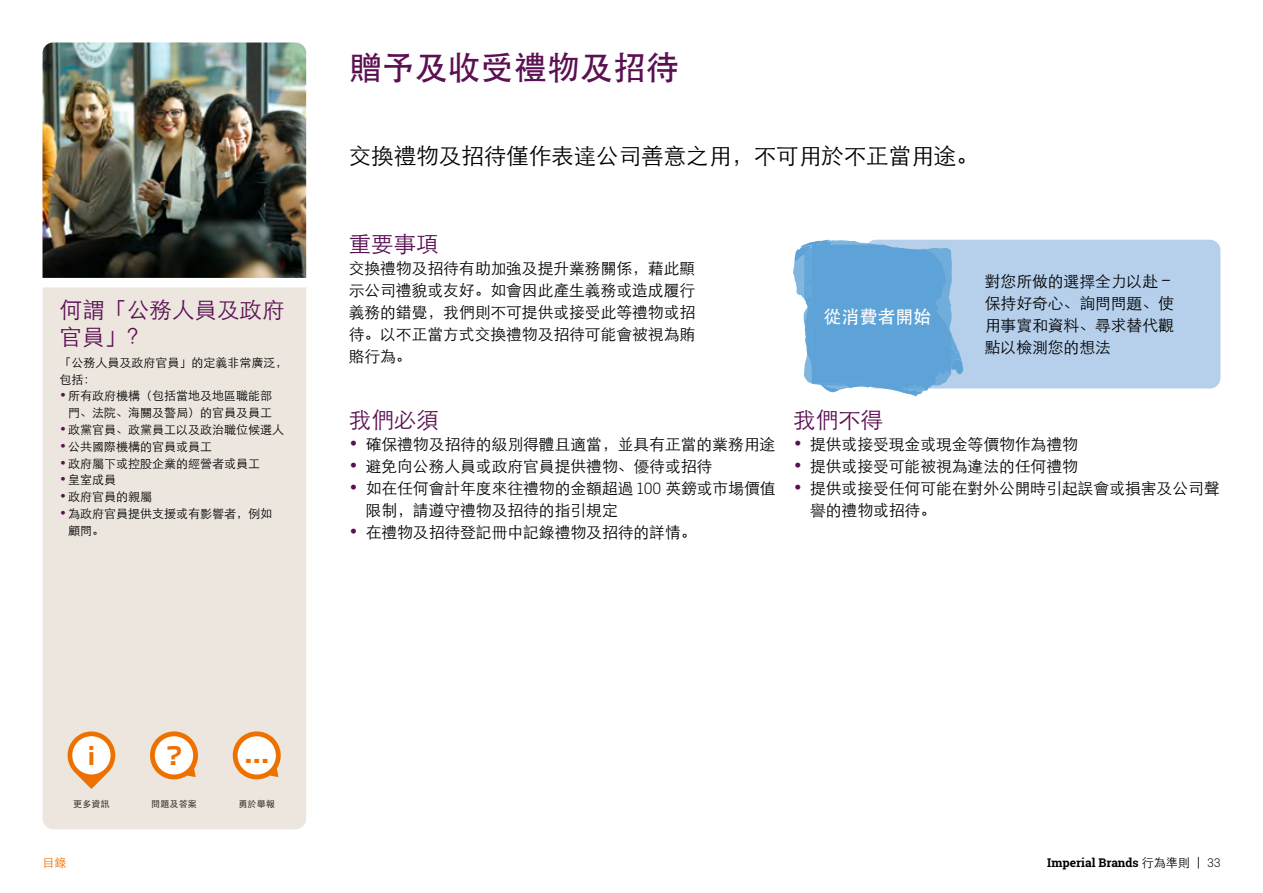
<style>
.page{position:relative;width:1263px;height:893px;background:#fff}
.page>*{position:absolute;margin:0;border:0;box-sizing:border-box;transform-origin:0 0}
.t1{font:500 33px "ST Heiti SC";color:#5b1052}
.t2{font:700 27px "Stainless";color:#ee7100}
.t3{font:700 25.5px "Stainless";color:#ee7100}
.t4{font:300 22.5px "ST Heiti SC";color:#000}
.t5{font:300 22.5px/27px "ST Heiti SC";color:#5b1052}
.t6{font:500 18px "ST Heiti SC";color:#fff}
.t7{font:300 15.75px/22px "ST Heiti SC";color:#000}
.t8{font:300 12px/16.8px "ST Heiti SC";color:#000}
.t9{font:700 12px "Roboto Slab";color:#000}
.t10{font:300 12px "ST Heiti SC";color:#ee7100}
.t11{font:500 9px "ST Heiti SC";letter-spacing:.02em;color:#433528}
.s1{font-weight:500;color:#5b1052}
.s2{font-family:"Roboto Slab"}
.s3{font-family:"ST Heiti SC";font-weight:300}
.s4{font-weight:300}
</style>
<div class="page">
<div style="left:43px;top:287px;width:263px;height:542px;background:#ece6df"></div>
<img style="left:43px;top:43px;width:263px;height:235px">
<div style="left:865px;top:240px;width:355px;height:149px;background:#b6d0ec;border-radius:11px"></div>
<svg style="left:793px;top:240px;width:170px;height:156px"></svg>
<svg style="left:148px;top:729px;width:52px;height:53px;background:#edb582"></svg>
<div style="left:155px;top:736px;width:38px;height:38px;background:#fff;border-radius:50%"></div>
<svg style="left:68px;top:731px;width:47px;height:58px;background:#edaf77"></svg>
<div style="left:72px;top:736px;width:39px;height:38px;background:#fff;border-radius:50%"></div>
<svg style="left:230px;top:729px;width:53px;height:53px;background:#edb785"></svg>
<div style="left:238px;top:736px;width:38px;height:38px;background:#fff;border-radius:50%"></div>
<h1 class="t1" style="left:349px;top:49px;width:331px">贈予及收受禮物及招待</h1>
<h3 class="t5" style="left:60px;top:294px;width:227px">何謂「公務人員及政府官員」？</h3>
<p class="t8" style="left:60px;top:353px;width:230px">「公務人員及政府官員」的定義非常廣泛，包括：</p>
<p class="t8" style="left:60px;top:386px;width:214px;text-align:right"><span class="s1">•</span> 所有政府機構（包括當地及地區職能部門、法院、海關及警局）的官員及員工</p>
<p class="t8" style="left:60px;top:420px;width:226px"><span class="s1">•</span> 政黨官員、政黨員工以及政治職位候選人</p>
<p class="t8" style="left:60px;top:437px;width:154px"><span class="s1">•</span> 公共國際機構的官員或員工</p>
<p class="t8" style="left:60px;top:454px;width:202px"><span class="s1">•</span> 政府屬下或控股企業的經營者或員工</p>
<p class="t8" style="left:60px;top:470px;width:58px"><span class="s1">•</span> 皇室成員</p>
<p class="t8" style="left:60px;top:487px;width:94px"><span class="s1">•</span> 政府官員的親屬</p>
<p class="t8" style="left:68px;top:504px;width:205px;text-indent:-9px"><span class="s1">•</span> 為政府官員提供支援或有影響者，例如顧問。</p>
<h3 class="t4" style="left:349px;top:136px;width:631px">交換禮物及招待僅作表達公司善意之用，不可用於不正當用途。</h3>
<h3 class="t5" style="left:349px;top:228px;width:91px">重要事項</h3>
<p class="t7" style="left:349px;top:255px;width:348px;text-align:justify">交換禮物及招待有助加強及提升業務關係，藉此顯示公司禮貌或友好。如會因此產生義務或造成履行義務的錯覺，我們則不可提供或接受此等禮物或招待。以不正當方式交換禮物及招待可能會被視為賄賂行為。</p>
<p class="t6" style="left:823px;top:306px;width:109px">從消費者開始</p>
<p class="t7" style="left:985px;top:269px;width:190px">對您所做的選擇全力以赴 –保持好奇心、詢問問題、使用事實和資料、尋求替代觀點以檢測您的想法</p>
<h3 class="t5" style="left:349px;top:404px;width:91px">我們必須</h3>
<p class="t7" style="left:349px;top:432px;width:428px"><span class="s1">•</span> 確保禮物及招待的級別得體且適當，並具有正當的業務用途</p>
<p class="t7" style="left:349px;top:454px;width:365px"><span class="s1">•</span> 避免向公務人員或政府官員提供禮物、優待或招待</p>
<p class="t7" style="left:366px;top:476px;width:411px;text-indent:-17px"><span class="s1">•</span> 如在任何會計年度來往禮物的金額超過 <span class="s2">100</span> 英鎊或市場價值限制，請遵守禮物及招待的指引規定</p>
<p class="t7" style="left:349px;top:520px;width:349px"><span class="s1">•</span> 在禮物及招待登記冊中記錄禮物及招待的詳情。</p>
<h3 class="t5" style="left:793px;top:404px;width:91px">我們不得</h3>
<p class="t7" style="left:793px;top:432px;width:286px"><span class="s1">•</span> 提供或接受現金或現金等價物作為禮物</p>
<p class="t7" style="left:793px;top:454px;width:286px"><span class="s1">•</span> 提供或接受可能被視為違法的任何禮物</p>
<p class="t7" style="left:810px;top:476px;width:411px;text-indent:-17px"><span class="s1">•</span> 提供或接受任何可能在對外公開時引起誤會或損害及公司聲譽的禮物或招待。</p>
<h2 class="t2" style="left:88px;top:738px;width:9px">i</h2>
<p class="t11" style="left:73px;top:799px;width:38px">更多資訊</p>
<h3 class="t3" style="left:166px;top:740px;width:17px">?</h3>
<p class="t11" style="left:151px;top:799px;width:47px">問題及答案</p>
<h3 class="t3" style="left:244px;top:738px;width:26px">…</h3>
<p class="t11" style="left:238px;top:799px;width:38px">勇於舉報</p>
<p class="t10" style="left:43px;top:853px;width:25px">目錄</p>
<p class="t9" style="left:1047px;top:855px;width:175px">Imperial Brands <span class="s3">行為準則 |</span> <span class="s4">33</span></p>
</div>
